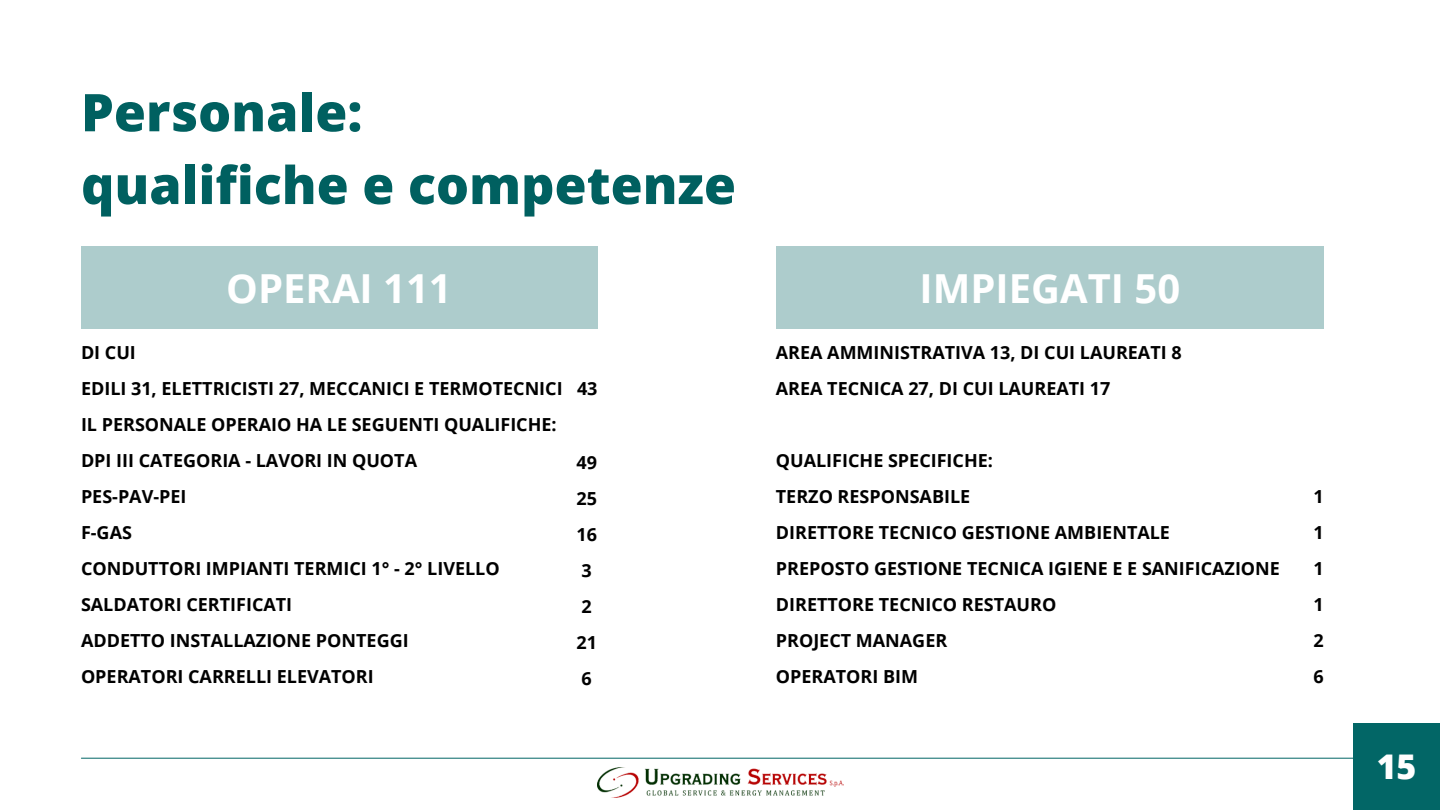
<style>
.page{position:relative;width:1440px;height:810px;background:#fff}
.page>*{position:absolute;margin:0;border:0;box-sizing:border-box;transform-origin:0 0}
.t1{font:800 52px/72.8px "Open Sans";color:#006060}
.t2{font:700 40px "Open Sans";color:#fff}
.t3{font:800 34px "Open Sans";color:#fff}
.t4{font:700 18px/36px "Open Sans";color:#000}
</style>
<div class="page">
<div style="left:81px;top:246px;width:516px;height:83px;background:#adcccc"></div>
<div style="left:1353px;top:723px;width:87px;height:87px;background:#026666"></div>
<img style="left:597px;top:768px;width:246px;height:30px">
<hr style="left:81px;top:758px;width:1278px;height:1px;background:#026666">
<div style="left:776px;top:246px;width:548px;height:83px;background:#adcccc"></div>
<p class="t1" style="left:81px;top:75px;width:657px">Personale:<br>qualifiche e competenze</p>
<p class="t2" style="left:226px;top:260px;width:227px">OPERAI 111</p>
<p class="t2" style="left:919px;top:260px;width:262px">IMPIEGATI 50</p>
<h1 class="t4" style="left:81px;top:334px;width:518px">DI CUI<br>EDILI 31, ELETTRICISTI 27, MECCANICI E TERMOTECNICI 43<br>IL PERSONALE OPERAIO HA LE SEGUENTI QUALIFICHE:<br>DPI III CATEGORIA - LAVORI IN QUOTA<br>PES-PAV-PEI<br>F-GAS<br>CONDUTTORI IMPIANTI TERMICI 1° - 2° LIVELLO<br>SALDATORI CERTIFICATI<br>ADDETTO INSTALLAZIONE PONTEGGI<br>OPERATORI CARRELLI ELEVATORI</h1>
<h2 class="t4" style="left:776px;top:334px;width:407px">AREA AMMINISTRATIVA 13, DI CUI LAUREATI 8<br>AREA TECNICA 27, DI CUI LAUREATI 17</h2>
<h2 class="t4" style="left:776px;top:442px;width:506px">QUALIFICHE SPECIFICHE:<br>TERZO RESPONSABILE<br>DIRETTORE TECNICO GESTIONE AMBIENTALE<br>PREPOSTO GESTIONE TECNICA IGIENE E E SANIFICAZIONE<br>DIRETTORE TECNICO RESTAURO<br>PROJECT MANAGER<br>OPERATORI BIM</h2>
<p class="t4" style="left:577px;top:444px;width:22px">49</p>
<p class="t4" style="left:577px;top:480px;width:22px">25</p>
<p class="t4" style="left:577px;top:516px;width:22px">16</p>
<p class="t4" style="left:582px;top:552px;width:12px">3</p>
<h3 class="t4" style="left:582px;top:588px;width:12px">2</h3>
<h3 class="t4" style="left:577px;top:624px;width:22px">21</h3>
<p class="t4" style="left:582px;top:660px;width:12px">6</p>
<p class="t4" style="left:1314px;top:478px;width:12px">1</p>
<p class="t4" style="left:1314px;top:514px;width:12px">1</p>
<p class="t4" style="left:1314px;top:550px;width:12px">1</p>
<p class="t4" style="left:1314px;top:586px;width:12px">1</p>
<p class="t4" style="left:1314px;top:622px;width:12px">2</p>
<p class="t4" style="left:1314px;top:658px;width:12px">6</p>
<p class="t3" style="left:1377px;top:743px;width:41px">15</p>
</div>
